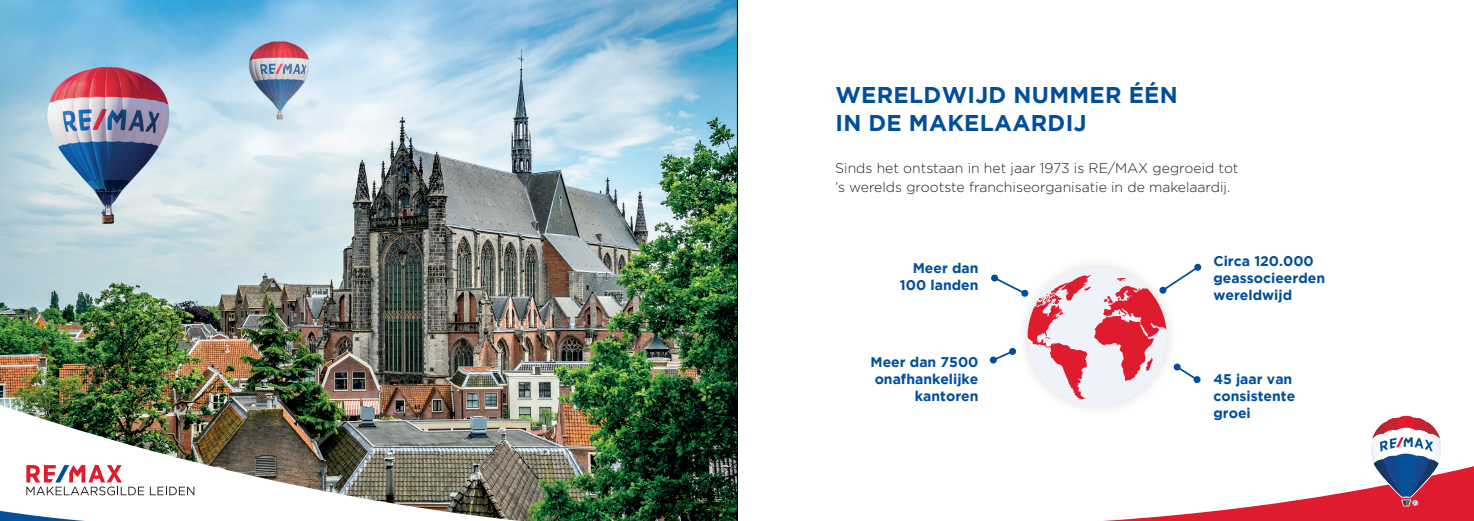
<style>
.page{position:relative;width:1474px;height:521px;background:#fff}
.page>*{position:absolute;margin:0;border:0;box-sizing:border-box;transform-origin:0 0}
.t1{font:700 22.75px/27.3px "Gotham";letter-spacing:.015em;color:#014e9b}
.t2{font:700 14px/16.8px "Gotham";color:#014e9b;text-align:right}
.t3{font:300 14px/19.2px "Gotham";color:#231f20}
</style>
<div class="page">
<img style="left:0;top:0;width:737px;height:521px">
<img style="left:0;top:402px;width:603px;height:119px">
<svg style="left:0;top:510px;width:311px;height:11px"></svg>
<svg style="left:26px;top:465px;width:118px;height:30px"></svg>
<svg style="left:150px;top:487px;width:44px;height:8px"></svg>
<svg style="left:1103px;top:415px;width:370px;height:106px"></svg>
<svg style="left:991px;top:265px;width:209px;height:134px"></svg>
<div style="left:1159px;top:287px;width:7px;height:7px;background:#014e9b;border-radius:50%"></div>
<div style="left:1194px;top:264px;width:7px;height:7px;background:#014e9b;border-radius:50%"></div>
<hr style="left:737px;top:0;width:1px;height:521px;background:#000">
<h1 class="t1" style="left:835px;top:81px;width:344px">WERELDWIJD NUMMER ÉÉN<br>IN DE MAKELAARDIJ</h1>
<p class="t3" style="left:835px;top:158px;width:405px">Sinds het ontstaan in het jaar 1973 is RE/MAX gegroeid tot ’s werelds grootste franchiseorganisatie in de makelaardij.</p>
<p class="t2" style="left:900px;top:259px;width:80px">Meer dan<br>100 landen</p>
<p class="t2" style="left:870px;top:354px;width:109px">Meer dan 7500 onafhankelijke kantoren</p>
<p class="t2" style="left:1213px;top:253px;width:113px;text-align:left">Circa 120.000 geassocieerden wereldwijd</p>
<p class="t2" style="left:1213px;top:370px;width:83px;text-align:left">45 jaar van consistente groei</p>
</div>
